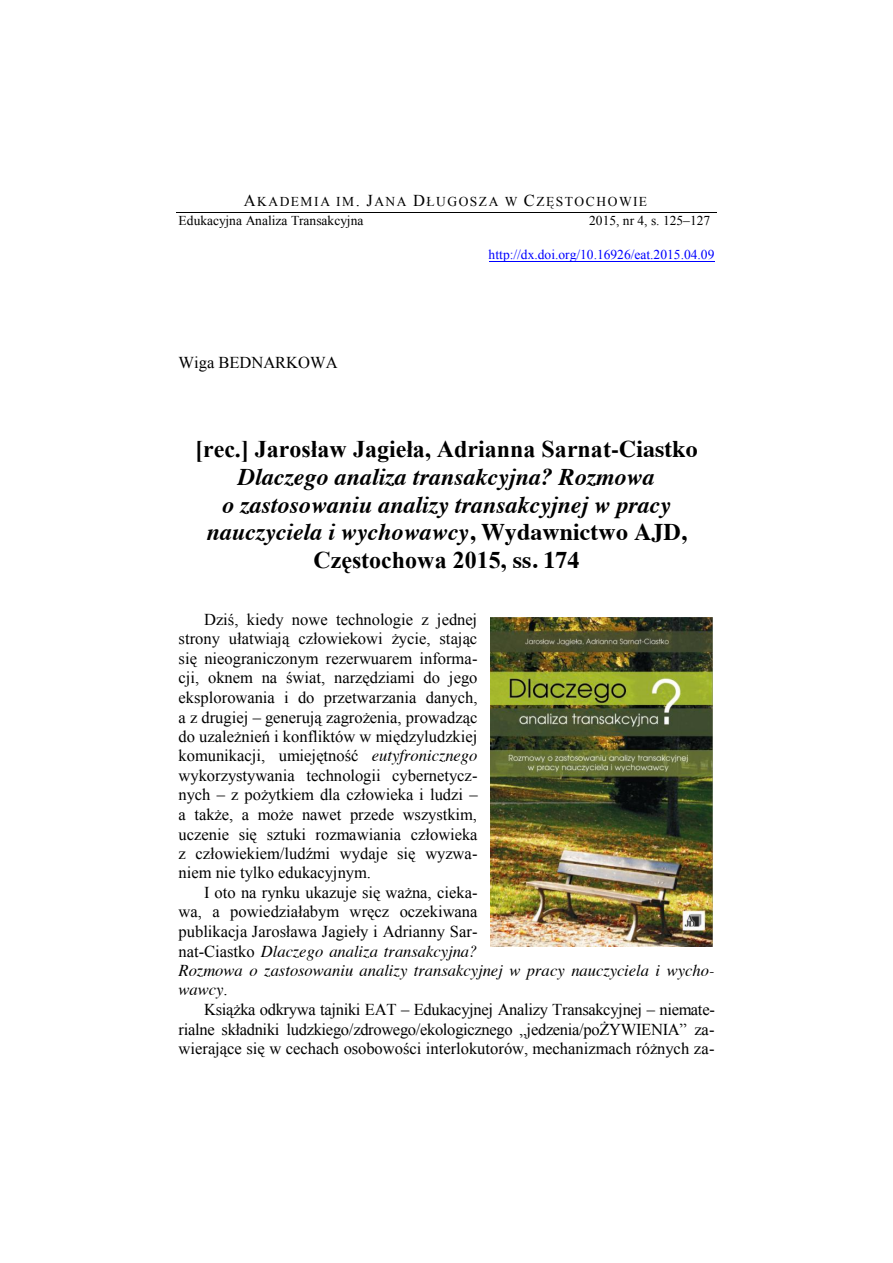
<style>
.page{position:relative;width:893px;height:1263px;background:#fff}
.page>*{position:absolute;margin:0;border:0;box-sizing:border-box;transform-origin:0 0}
.t1{font:italic 700 24px/27.6px "Times";color:#000;text-align:center}
.t2{font:700 24px "Times New Roman";color:#000}
.t3{font:16.5px/19.5px "Times New Roman";color:#000;text-align:justify}
.t4{font:italic 16.5px/19.5px "Times";color:#000}
.t5{font:13.5px/18.6px "Times New Roman";letter-spacing:.005em;color:#000}
.t6{font:13.5px "Times New Roman";letter-spacing:.005em;color:#00f}
.s1{font-size:16.5px}
.s2{font-family:"Times"}
.s3{font-style:normal}
.s4{font-family:"Times";font-style:italic}
.s5{font-family:"Times New Roman";font-style:normal}
</style>
<div class="page">
<hr style="left:176px;top:212px;width:541px;height:1px;background:#000">
<hr style="left:489px;top:261px;width:226px;height:1px;background:#00f">
<img style="left:491px;top:618px;width:221px;height:328px">
<p class="t5" style="left:179px;top:192px;width:470px;text-indent:65px"><span class="s1">A</span>KADEMIA IM<span class="s1">. J</span>ANA <span class="s1">D</span>ŁUGOSZA W <span class="s1">C</span>ZĘSTOCHOWIE<br>Edukacyjna Analiza Transakcyjna</p>
<p class="t5" style="left:589px;top:211px;width:123px">2015, nr 4, s. 125–127</p>
<p class="t6" style="left:489px;top:247px;width:227px">http://dx.doi.org/10.16926/eat.2015.04.09</p>
<p class="t3" style="left:179px;top:353px;width:161px">Wiga BEDNARKOWA</p>
<h1 class="t2" style="left:195px;top:436px;width:504px">[rec.] Jarosław Jagieła, Adrianna Sarnat<span class="s2">-Ciastko</span></h1>
<h1 class="t1" style="left:206px;top:465px;width:482px">Dlaczego analiza transakcyjna? Rozmowa<br>o zastosowaniu analizy transakcyjnej w pracy nauczyciela i wychowawcy<span class="s3">, Wydawnictwo AJD,</span></h1>
<h1 class="t2" style="left:313px;top:547px;width:267px">Częstochowa 2015, <span class="s2">ss. 174</span></h1>
<p class="t3" style="left:179px;top:610px;width:301px;text-indent:26px">Dziś, kiedy nowe technologie z jednej strony ułatwiają człowiekowi życie, stając się nieograniczonym rezerwuarem informa&shy;cji, oknem na świat, narzędziami do jego eksplorowania i do przetwarzania danych, a z drugiej – generują zagrożenia, prowadząc do uzależnień i konfliktów w międzyludzkiej komunikacji, umiejętność <span class="s4">eutyfronicznego </span>wykorzystywania technologii cybernetycz&shy;nych – z pożytkiem dla człowieka i ludzi – a także, a może nawet przede wszystkim, uczenie się sztuki rozmawiania człowieka z człowiekiem/ludźmi wydaje się wyzwa&shy;niem nie tylko edukacyjnym.</p>
<p class="t3" style="left:179px;top:883px;width:301px;text-indent:26px">I oto na rynku ukazuje się ważna, cieka&shy;wa, a powiedziałabym wręcz oczekiwana publikacja Jarosława Jagieły i Adrianny Sar-</p>
<p class="t4" style="left:179px;top:943px;width:538px"><span class="s5">nat-Ciastko</span> Dlaczego analiza transakcyjna?<br>Rozmowa o zastosowaniu analizy transakcyjnej w pracy nauczyciela i wycho&shy;wawcy<span class="s5">.</span></p>
<p class="t3" style="left:179px;top:1000px;width:538px;text-indent:26px">Książka odkrywa tajniki EAT – Edukacyjnej Analizy Transakcyjnej – niemate&shy;rialne składniki ludzkiego/zdrowego/ekologicznego „jedzenia/poŻYWIENIA” za&shy;wierające się w cechach osobowości interlokutorów, mechanizmach różnych za-</p>
</div>
